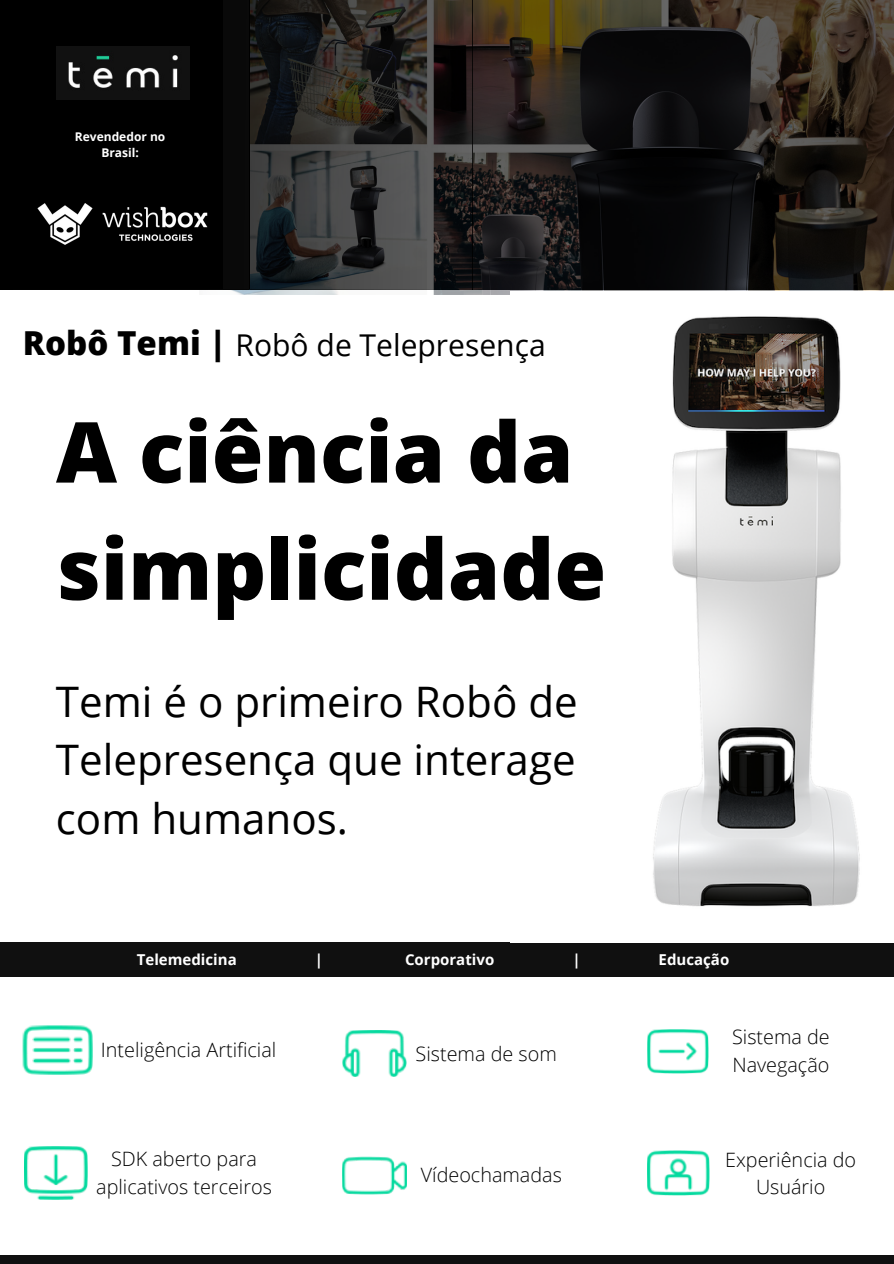
<style>
.page{position:relative;width:894px;height:1264px;background:#fff}
.page>*{position:absolute;margin:0;border:0;box-sizing:border-box;transform-origin:0 0}
.t1{font:800 84px/117.1px "Open Sans";color:#000}
.t2{font:42px/58.5px "Open Sans";color:#000;text-align:justify}
.t3{font:30px "Open Sans";color:#000}
.t4{font:300 19.8px/27.6px "Open Sans";color:#000;text-align:center}
.t5{font:700 15px "Open Sans";color:#fff}
.t6{font:700 12px/15.8px "Open Sans";color:#fff;text-align:center}
.s1{font-weight:800;font-size:33px}
</style>
<div class="page">
<div style="left:0;top:1255px;width:893px;height:8px;background:#101010"></div>
<img style="left:199px;top:0;width:694px;height:294px">
<svg style="left:0;top:0;width:472px;height:289px;background:#181717"></svg>
<img style="left:36px;top:204px;width:172px;height:40px">
<div style="left:0;top:942px;width:893px;height:12px;background:#101010"></div>
<div style="left:0;top:954px;width:893px;height:8px;background:#101010"></div>
<div style="left:0;top:962px;width:893px;height:14px;background:#101010"></div>
<img style="left:56px;top:46px;width:133px;height:53px">
<img style="left:510px;top:292px;width:383px;height:615px">
<img style="left:23px;top:1025px;width:70px;height:49px">
<img style="left:25px;top:1146px;width:63px;height:53px">
<img style="left:342px;top:1030px;width:64px;height:46px">
<img style="left:342px;top:1156px;width:64px;height:38px">
<img style="left:647px;top:1029px;width:61px;height:44px">
<img style="left:647px;top:1150px;width:62px;height:45px">
<p class="t6" style="left:75px;top:129px;width:92px">Revendedor no<br>Brasil:</p>
<p class="t3" style="left:23px;top:323px;width:524px"><span class="s1">Robô Temi |</span> Robô de Telepresença</p>
<p class="t1" style="left:56px;top:391px;width:551px">A ciência da simplicidade</p>
<p class="t2" style="left:56px;top:671px;width:523px">Temi é o primeiro Robô de Telepresença que interage com humanos.</p>
<p class="t5" style="left:137px;top:949px;width:101px">Telemedicina</p>
<p class="t5" style="left:315px;top:949px;width:10px">|</p>
<p class="t5" style="left:405px;top:949px;width:91px">Corporativo</p>
<p class="t5" style="left:572px;top:949px;width:10px">|</p>
<p class="t5" style="left:658px;top:949px;width:72px">Educação</p>
<p class="t4" style="left:101px;top:1035px;width:177px">Inteligência Artificial</p>
<p class="t4" style="left:96px;top:1144px;width:177px">SDK aberto para aplicativos terceiros</p>
<p class="t4" style="left:415px;top:1039px;width:143px">Sistema de som</p>
<p class="t4" style="left:420px;top:1160px;width:143px">Vídeochamadas</p>
<p class="t4" style="left:731px;top:1022px;width:99px;text-align:left">Sistema de<br>Navegação</p>
<p class="t4" style="left:725px;top:1145px;width:132px">Experiência do<br>Usuário</p>
</div>
